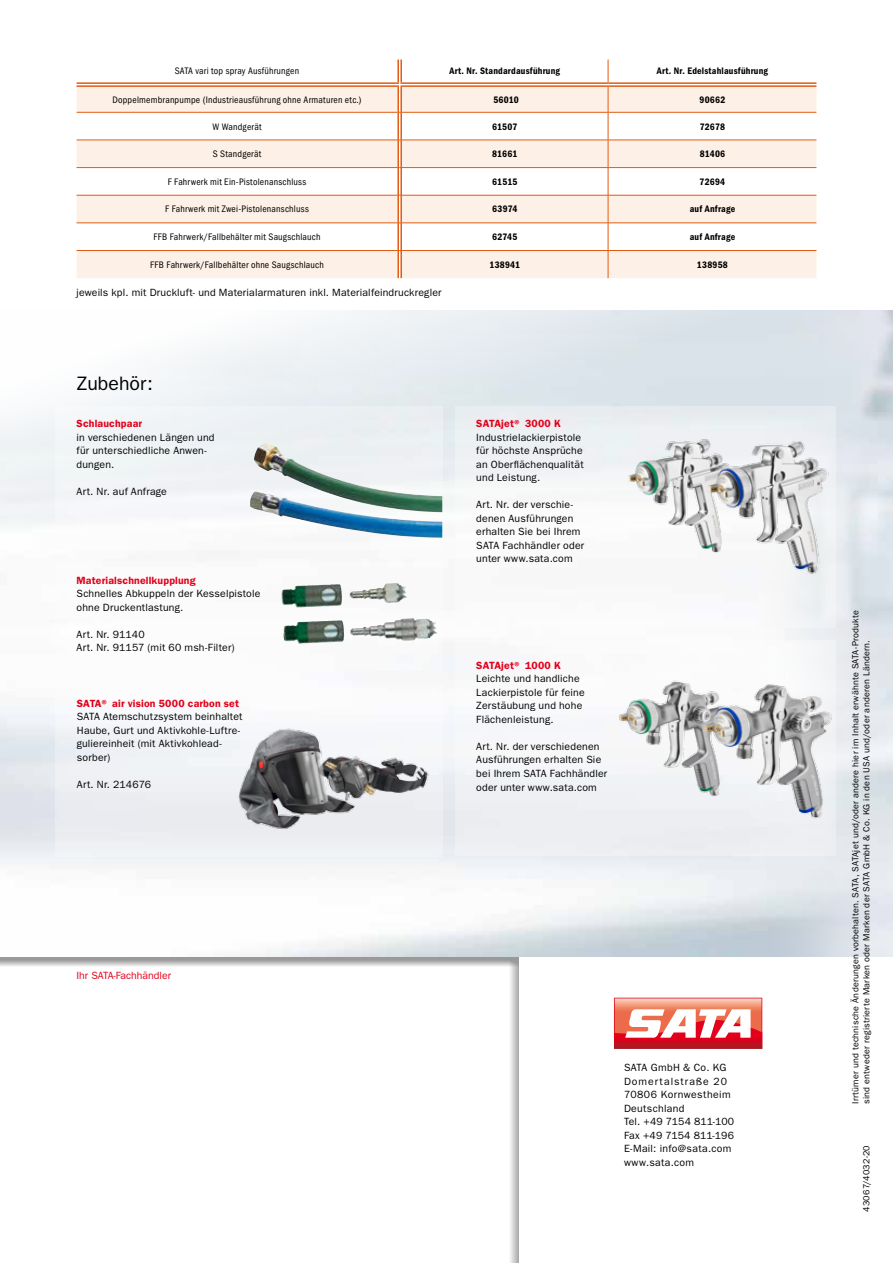
<style>
.page{position:relative;width:893px;height:1263px;background:#fff}
.page>*{position:absolute;margin:0;border:0;box-sizing:border-box;transform-origin:0 0}
.t1{font:19.5px "ITC Franklin Gothic Std";color:#000}
.t2{font:10.5px/13.5px "ITC Franklin Gothic Std";letter-spacing:.02em;color:#000}
.t3{font:600 10.5px "ITC Franklin Gothic Std";letter-spacing:.015em;color:#e2001a}
.t4{font:10.5px "ITC Franklin Gothic Std";color:#e2001a}
.t5{font:condensed 9.75px "ITC Franklin Gothic Std";letter-spacing:.02em;color:#000}
.t6{font:9.75px "ITC Franklin Gothic Std Dm Cd";letter-spacing:.02em;color:#000}
.t7{font:9px/10.8px "ITC Franklin Gothic Std";letter-spacing:.02em;color:#000}
</style>
<div class="page">
<div style="left:55px;top:406px;width:387px;height:143px;background:#f0f4f6"></div>
<div style="left:455px;top:406px;width:381px;height:222px;background:linear-gradient(to right,#f7f8f9,#eff2f4)"></div>
<div style="left:55px;top:684px;width:387px;height:172px;background:#f0f3f6"></div>
<div style="left:455px;top:641px;width:381px;height:215px;background:#f4f6f7"></div>
<svg style="left:77px;top:60px;width:739px;height:218px"></svg>
<hr style="left:608px;top:195px;width:208px;height:1px;background:#e15c13">
<hr style="left:77px;top:250px;width:323px;height:1px;background:#e15c13">
<hr style="left:77px;top:167px;width:323px;height:1px;background:#e15c13">
<hr style="left:400px;top:167px;width:208px;height:1px;background:#e15c13">
<hr style="left:608px;top:167px;width:208px;height:1px;background:#e15c13">
<hr style="left:77px;top:223px;width:323px;height:1px;background:#e15c13">
<hr style="left:400px;top:250px;width:208px;height:1px;background:#e15c13">
<hr style="left:608px;top:250px;width:208px;height:1px;background:#e15c13">
<hr style="left:400px;top:223px;width:208px;height:1px;background:#e15c13">
<hr style="left:608px;top:223px;width:208px;height:1px;background:#e15c13">
<img style="left:238px;top:728px;width:191px;height:102px">
<img style="left:250px;top:443px;width:192px;height:95px">
<img style="left:349px;top:583px;width:58px;height:20px">
<svg style="left:614px;top:998px;width:148px;height:51px"></svg>
<img style="left:624px;top:434px;width:212px;height:144px">
<img style="left:619px;top:681px;width:217px;height:138px">
<p class="t5" style="left:175px;top:66px;width:126px">SATA vari top spray Ausführungen</p>
<p class="t6" style="left:450px;top:66px;width:112px">Art. Nr. Standardausführung</p>
<p class="t6" style="left:657px;top:66px;width:113px">Art. Nr. Edelstahlausführung</p>
<p class="t5" style="left:112px;top:94px;width:251px">Doppelmembranpumpe (Industrieausführung ohne Armaturen etc.)</p>
<p class="t6" style="left:493px;top:94px;width:27px">56010</p>
<p class="t6" style="left:699px;top:94px;width:27px">90662</p>
<p class="t5" style="left:212px;top:121px;width:51px">W Wandgerät</p>
<p class="t6" style="left:492px;top:121px;width:27px">61507</p>
<p class="t6" style="left:700px;top:121px;width:27px">72678</p>
<p class="t5" style="left:213px;top:148px;width:50px">S Standgerät</p>
<p class="t6" style="left:492px;top:148px;width:27px">81661</p>
<p class="t6" style="left:700px;top:148px;width:27px">81406</p>
<p class="t5" style="left:168px;top:176px;width:140px">F Fahrwerk mit Ein-Pistolenanschluss</p>
<p class="t6" style="left:492px;top:176px;width:27px">61515</p>
<p class="t6" style="left:700px;top:176px;width:27px">72694</p>
<p class="t5" style="left:165px;top:204px;width:145px">F Fahrwerk mit Zwei-Pistolenanschluss</p>
<p class="t6" style="left:492px;top:204px;width:27px">63974</p>
<p class="t6" style="left:690px;top:204px;width:47px">auf Anfrage</p>
<p class="t5" style="left:153px;top:231px;width:169px">FFB Fahrwerk/Fallbehälter mit Saugschlauch</p>
<p class="t6" style="left:492px;top:231px;width:27px">62745</p>
<p class="t6" style="left:690px;top:231px;width:47px">auf Anfrage</p>
<p class="t5" style="left:150px;top:259px;width:175px">FFB Fahrwerk/Fallbehälter ohne Saugschlauch</p>
<p class="t6" style="left:489px;top:259px;width:32px">138941</p>
<p class="t6" style="left:697px;top:259px;width:32px">138958</p>
<p class="t2" style="left:77px;top:285px;width:367px">jeweils kpl. mit Druckluft- und Materialarmaturen inkl. Materialfeindruckregler</p>
<h1 class="t1" style="left:77px;top:372px;width:78px">Zubehör:</h1>
<p class="t3" style="left:77px;top:417px;width:67px">Schlauchpaar</p>
<p class="t2" style="left:77px;top:430px;width:140px">in verschiedenen Längen und für unterschiedliche Anwen&shy;dungen.</p>
<p class="t2" style="left:77px;top:484px;width:92px">Art. Nr. auf Anfrage</p>
<p class="t3" style="left:77px;top:574px;width:121px">Materialschnellkupplung</p>
<p class="t2" style="left:77px;top:587px;width:185px">Schnelles Abkuppeln der Kesselpistole ohne Druckentlastung.</p>
<p class="t2" style="left:77px;top:628px;width:160px">Art. Nr. 91140<br>Art. Nr. 91157 (mit 60 msh-Filter)</p>
<p class="t3" style="left:77px;top:697px;width:164px">SATA® air vision 5000 carbon set</p>
<p class="t2" style="left:77px;top:710px;width:167px">SATA Atemschutzsystem beinhaltet<br>Haube, Gurt und Aktivkohle-Luftre&shy;guliereinheit (mit Aktivkohlead&shy;sorber)</p>
<p class="t2" style="left:77px;top:777px;width:76px">Art. Nr. 214676</p>
<p class="t4" style="left:77px;top:969px;width:96px">Ihr SATA-Fachhändler</p>
<p class="t3" style="left:476px;top:417px;width:86px">SATAjet® 3000 K</p>
<p class="t2" style="left:476px;top:430px;width:109px">Industrielackierpistole für höchste Ansprüche an Oberflächenqualität und Leistung.</p>
<p class="t2" style="left:476px;top:498px;width:109px">Art. Nr. der verschie&shy;denen Ausführungen erhalten Sie bei Ihrem<br>SATA Fachhändler oder unter www.sata.com</p>
<p class="t3" style="left:476px;top:659px;width:86px">SATAjet® 1000 K</p>
<p class="t2" style="left:476px;top:672px;width:110px">Leichte und handliche<br>Lackierpistole für feine<br>Zerstäubung und hohe<br>Flächenleistung.</p>
<p class="t2" style="left:476px;top:740px;width:133px">Art. Nr. der verschiedenen<br>Ausführungen erhalten Sie bei Ihrem SATA Fachhändler oder unter www.sata.com</p>
<p class="t2" style="left:624px;top:1061px;width:112px">SATA GmbH &amp; Co. KG<br>Domertalstraße 20<br>70806 Kornwestheim<br>Deutschland<br>Tel. +49 7154 811-100<br>Fax +49 7154 811-196<br>E-Mail: info@sata.com www.sata.com</p>
<p class="t7" style="left:850px;top:1104px;width:495px;rotate:-90deg">Irrtümer und technische Änderungen vorbehalten. SATA, SATAjet und/oder andere hier im Inhalt erwähnte SATA-Produkte sind entweder registrierte Marken oder Marken der SATA GmbH &amp; Co. KG in den USA und/oder anderen Ländern.</p>
<p class="t7" style="left:861px;top:1212px;width:68px;rotate:-90deg">43067/4032-20</p>
</div>
